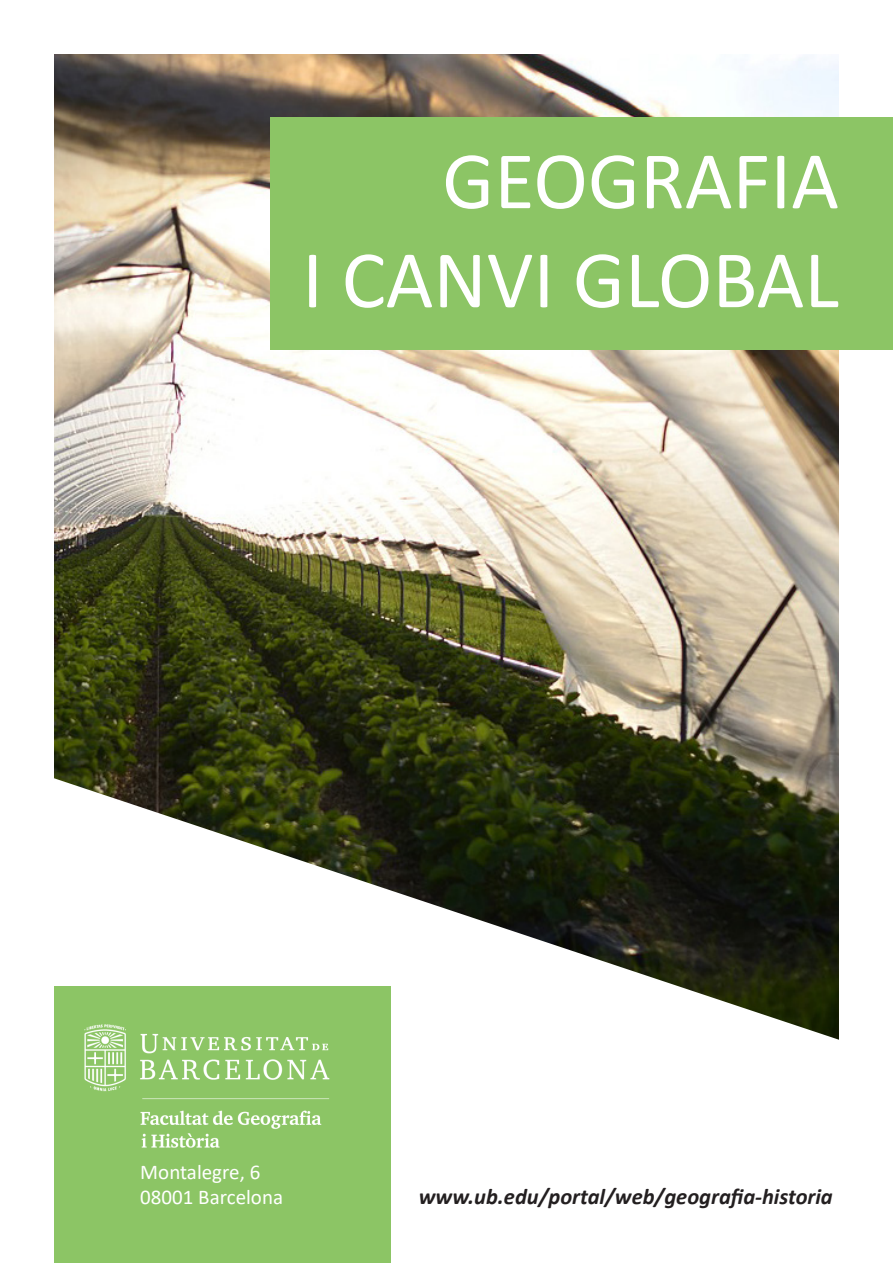
<style>
.page{position:relative;width:893px;height:1263px;background:#fff}
.page>*{position:absolute;margin:0;border:0;box-sizing:border-box;transform-origin:0 0}
.t1{font:82.5px "Calibri";color:#fff}
.t2{font:italic 700 22.5px "Calibri";color:#231f20}
.t3{font:21px "Calibri";color:#fff}
</style>
<div class="page">
<div style="left:54px;top:986px;width:336px;height:277px;background:#8cc565"></div>
<img style="left:84px;top:1040px;width:307px;height:129px">
<img style="left:54px;top:54px;width:785px;height:986px">
<div style="left:270px;top:117px;width:623px;height:232px;background:#8cc565"></div>
<p class="t1" style="left:442px;top:123px;width:398px">GEOGRAFIA</p>
<p class="t1" style="left:302px;top:222px;width:538px">I CANVI GLOBAL</p>
<p class="t3" style="left:140px;top:1157px;width:122px">Montalegre, 6</p>
<p class="t3" style="left:140px;top:1182px;width:144px">08001 Barcelona</p>
<p class="t2" style="left:419px;top:1181px;width:416px">www.ub.edu/portal/web/geografia-historia</p>
</div>
